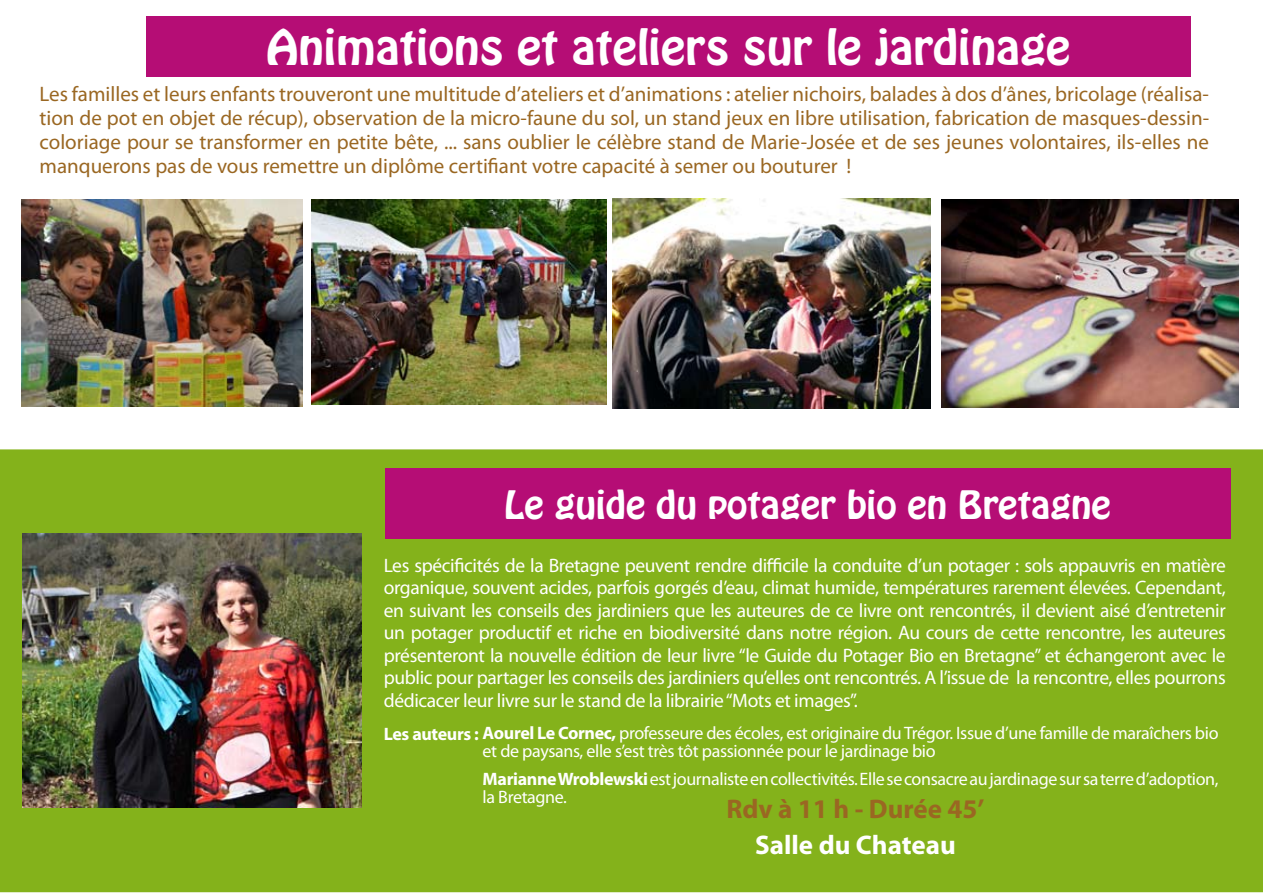
<style>
.page{position:relative;width:1263px;height:893px;background:#fff}
.page>*{position:absolute;margin:0;border:0;box-sizing:border-box;transform-origin:0 0}
.t1{font:43.2px "Hobo Std";color:#fff;scale:1.07 1}
.t2{font:34.5px "Hobo Std";color:#fff;scale:1.07 1}
.t3{font:700 27px "Myriad Pro";color:#9a6722}
.t4{font:700 27px "Myriad Pro";color:#fff}
.t5{font:21px/24px "Myriad Pro";color:#9a6722;text-align:justify}
.t6{font:19.5px/22.5px "Myriad Pro";letter-spacing:-.02em;color:#fff;text-align:justify}
.t7{font:18px/28.8px "Myriad Pro";letter-spacing:-.02em;color:#fff}
.s1{font-weight:700}
</style>
<div class="page">
<div style="left:0;top:449px;width:1263px;height:444px;background:#84b21b"></div>
<div style="left:146px;top:16px;width:1045px;height:61px;background:#b50d75"></div>
<img style="left:21px;top:200px;width:282px;height:206px">
<img style="left:941px;top:200px;width:298px;height:208px">
<img style="left:612px;top:199px;width:318px;height:209px">
<img style="left:311px;top:199px;width:296px;height:206px">
<div style="left:385px;top:468px;width:845px;height:71px;background:#b50d75"></div>
<img style="left:22px;top:533px;width:339px;height:275px">
<h1 class="t1" style="left:266px;top:18px;width:753px">Animations et ateliers sur le jardinage</h1>
<p class="t5" style="left:40px;top:81px;width:1171px">Les familles et leurs enfants trouveront une multitude d’ateliers et d’animations : atelier nichoirs, balades à dos d’ânes, bricolage (réalisa&shy;tion de pot en objet de récup), observation de la micro-faune du sol, un stand jeux en libre utilisation, fabrication de masques-dessin&shy;coloriage pour se transformer en petite bête, ... sans oublier le célèbre stand de Marie-Josée et de ses jeunes volontaires, ils-elles ne manquerons pas de vous remettre un diplôme certifiant votre capacité à semer ou bouturer !</p>
<h2 class="t2" style="left:504px;top:481px;width:569px">Le guide du potager bio en Bretagne</h2>
<p class="t6" style="left:384px;top:554px;width:844px">Les spécificités de la Bretagne peuvent rendre difficile la conduite d’un potager : sols appauvris en matière organique, souvent acides, parfois gorgés d’eau, climat humide, températures rarement élevées. Cependant, en suivant les conseils des jardiniers que les auteures de ce livre ont rencontrés, il devient aisé d’entretenir un potager productif et riche en biodiversité dans notre région. Au cours de cette rencontre, les auteures présenteront la nouvelle édition de leur livre “le Guide du Potager Bio en Bretagne” et échangeront avec le public pour partager les conseils des jardiniers qu’elles ont rencontrés. A l’issue de la rencontre, elles pourrons dédicacer leur livre sur le stand de la librairie “Mots et images”.</p>
<p class="t7" style="left:384px;top:718px;width:836px"><span class="s1">Les auteurs : Aourel Le Cornec,</span> professeure des écoles, est originaire du Trégor. Issue d’une famille de maraîchers bio</p>
<p class="t7" style="left:483px;top:736px;width:737px">et de paysans, elle s’est très tôt passionnée pour le jardinage bio<br><span class="s1">Marianne Wroblewski</span> est journaliste en collectivités. Elle se consacre au jardinage sur sa terre d’adoption,</p>
<p class="t7" style="left:483px;top:783px;width:86px">la Bretagne.</p>
<h3 class="t3" style="left:726px;top:791px;width:260px">Rdv à 11 h - Durée 45’</h3>
<h3 class="t4" style="left:755px;top:827px;width:202px">Salle du Chateau</h3>
</div>
